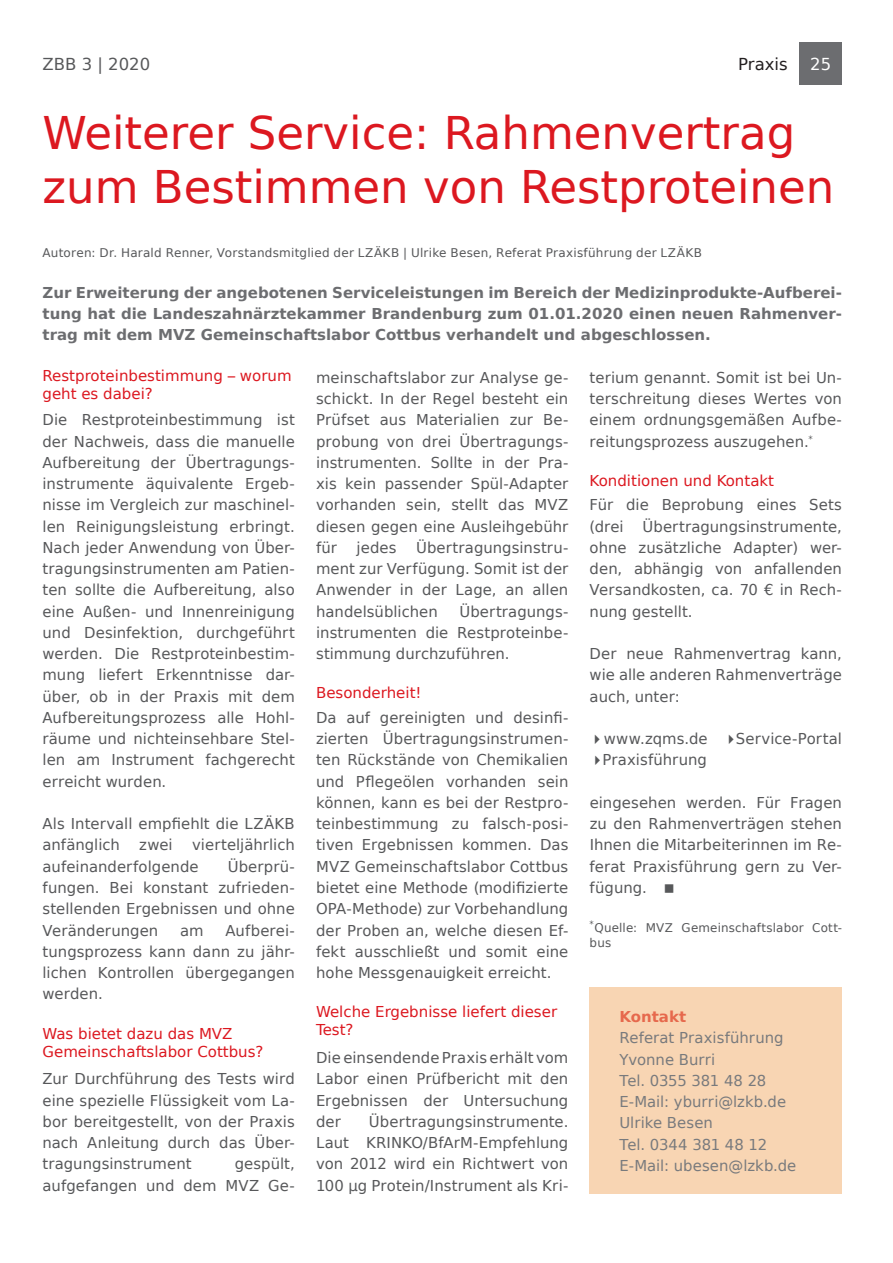
<style>
.page{position:relative;width:893px;height:1263px;background:#fff}
.page>*{position:absolute;margin:0;border:0;box-sizing:border-box;transform-origin:0 0}
.t1{font:45px/54px "Bitstream Vera Sans";color:#dc1820}
.t2{font:16.5px "Bitstream Vera Sans";color:#57585a}
.t3{font:16.5px "Bitstream Vera Sans";color:#231f20}
.t4{font:16.5px "Bitstream Vera Sans";color:#fff}
.t5{font:15px/21.3px "Bitstream Vera Sans";letter-spacing:.005em;color:#57585a;text-align:justify}
.t6{font:700 15px/21.3px "Bitstream Vera Sans";color:#6c6d70;text-align:justify}
.t7{font:15px/18px "Bitstream Vera Sans";color:#dc1820}
.t8{font:15px/21.3px "Bitstream Vera Sans";color:#787a7d}
.t9{font:700 15px "Bitstream Vera Sans";color:#e6694d}
.t10{font:12px/14.4px "Bitstream Vera Sans";letter-spacing:.02em;color:#57585a}
</style>
<div class="page">
<div style="left:799px;top:43px;width:43px;height:42px;background:#6c6d70"></div>
<div style="left:590px;top:988px;width:252px;height:206px;background:#f8d5b3"></div>
<p class="t2" style="left:43px;top:55px;width:109px">ZBB 3 | 2020</p>
<p class="t3" style="left:738px;top:55px;width:51px">Praxis</p>
<p class="t4" style="left:810px;top:55px;width:22px">25</p>
<h1 class="t1" style="left:43px;top:106px;width:793px">Weiterer Service: Rahmenvertrag zum Bestimmen von Restproteinen</h1>
<p class="t10" style="left:43px;top:246px;width:661px">Autoren: Dr. Harald Renner, Vorstandsmitglied der LZÄKB | Ulrike Besen, Referat Praxisführung der LZÄKB</p>
<p class="t6" style="left:43px;top:282px;width:801px">Zur Erweiterung der angebotenen Serviceleistungen im Bereich der Medizinprodukte-Aufberei&shy;tung hat die Landeszahnärztekammer Brandenburg zum 01.01.2020 einen neuen Rahmenver&shy;trag mit dem MVZ Gemeinschaftslabor Cottbus verhandelt und abgeschlossen.</p>
<p class="t7" style="left:43px;top:367px;width:251px">Restproteinbestimmung – worum geht es dabei?</p>
<p class="t5" style="left:43px;top:409px;width:254px">Die Restproteinbestimmung ist der Nachweis, dass die manuelle Aufbereitung der Übertragungs&shy;instrumente äquivalente Ergeb&shy;nisse im Vergleich zur maschinel&shy;len Reinigungsleistung erbringt.<br>Nach jeder Anwendung von Über&shy;tragungsinstrumenten am Patien&shy;ten sollte die Aufbereitung, also eine Außen- und Innenreinigung und Desinfektion, durchgeführt werden. Die Restproteinbestim&shy;mung liefert Erkenntnisse dar&shy;über, ob in der Praxis mit dem Aufbereitungsprozess alle Hohl&shy;räume und nichteinsehbare Stel&shy;len am Instrument fachgerecht erreicht wurden.</p>
<p class="t5" style="left:43px;top:813px;width:254px">Als Intervall empfiehlt die LZÄKB anfänglich</p>
<p class="t5" style="left:316px;top:367px;width:254px">meinschaftslabor zur Analyse ge&shy;schickt. In der Regel besteht ein Prüfset aus Materialien zur Be&shy;probung von drei Übertragungs&shy;instrumenten. Sollte in der Pra&shy;xis kein passender Spül-Adapter vorhanden sein, stellt das MVZ diesen gegen eine Ausleihgebühr für</p>
<p class="t5" style="left:590px;top:367px;width:254px">terium genannt. Somit ist bei Un&shy;terschreitung dieses Wertes von einem ordnungsgemäßen Aufbe&shy;reitungsprozess auszugehen.<sup>*</sup></p>
<p class="t7" style="left:590px;top:472px;width:186px">Konditionen und Kontakt</p>
<p class="t5" style="left:590px;top:494px;width:254px">Für die Beprobung eines Sets (drei</p>
<p class="t5" style="left:590px;top:516px;width:254px;text-indent:53px">Übertragungsinstrumente, ohne zusätzliche Adapter) wer&shy;den, abhängig von anfallenden Versandkosten, ca. 70 € in Rech&shy;nung gestellt.</p>
<p class="t5" style="left:590px;top:643px;width:254px">Der neue Rahmenvertrag kann, wie alle anderen Rahmenverträge auch, unter:</p>
<p class="t5" style="left:590px;top:728px;width:254px">✔www.zqms.de ✔Service-Portal</p>
<p class="t5" style="left:590px;top:750px;width:119px">✔Praxisführung</p>
<p class="t5" style="left:590px;top:792px;width:254px">eingesehen werden. Für Fragen zu den Rahmenverträgen stehen Ihnen die Mitarbeiterinnen im Re&shy;ferat Praxisführung gern zu Ver&shy;fügung.</p>
<p class="t10" style="left:590px;top:921px;width:254px"><sup>*</sup>Quelle: MVZ Gemeinschaftslabor Cott&shy;bus</p>
<p class="t5" style="left:316px;top:537px;width:254px;text-indent:100px">Übertragungsinstru&shy;ment zur Verfügung. Somit ist der Anwender in der Lage, an allen handelsüblichen</p>
<p class="t5" style="left:357px;top:537px;width:41px">jedes</p>
<p class="t5" style="left:316px;top:601px;width:254px;text-indent:143px">Übertragungs&shy;instrumenten die Restproteinbe&shy;stimmung durchzuführen.</p>
<p class="t7" style="left:316px;top:684px;width:107px">Besonderheit!</p>
<p class="t5" style="left:316px;top:707px;width:254px">Da auf gereinigten und desinfi&shy;zierten Übertragungsinstrumen&shy;ten Rückstände von Chemikalien und Pflegeölen vorhanden sein können, kann es bei der Restpro&shy;teinbestimmung zu falsch-posi&shy;tiven Ergebnissen kommen. Das MVZ Gemeinschaftslabor Cottbus bietet eine Methode (modifizierte OPA-Methode) zur Vorbehandlung der Proben an, welche diesen Ef&shy;fekt ausschließt und somit eine hohe Messgenauigkeit erreicht.</p>
<p class="t7" style="left:316px;top:1003px;width:243px">Welche Ergebnisse liefert dieser<br>Test?</p>
<p class="t5" style="left:316px;top:1047px;width:254px">Die einsendende Praxis erhält vom Labor einen Prüfbericht mit den Ergebnissen der Untersuchung der</p>
<p class="t5" style="left:43px;top:835px;width:254px;text-indent:150px">vierteljährlich aufeinanderfolgende</p>
<p class="t5" style="left:139px;top:835px;width:35px">zwei</p>
<p class="t5" style="left:43px;top:856px;width:254px;text-indent:185px">Überprü&shy;fungen. Bei konstant zufrieden&shy;stellenden Ergebnissen und ohne Veränderungen</p>
<p class="t5" style="left:43px;top:920px;width:254px;text-indent:183px">Aufberei&shy;tungsprozess kann dann zu jähr&shy;lichen Kontrollen übergegangen werden.</p>
<p class="t7" style="left:43px;top:1024px;width:223px">Was bietet dazu das MVZ<br>Gemeinschaftslabor Cottbus?</p>
<p class="t5" style="left:43px;top:1068px;width:254px">Zur Durchführung des Tests wird eine spezielle Flüssigkeit vom La&shy;bor bereitgestellt, von der Praxis nach Anleitung durch das Über&shy;tragungsinstrument</p>
<p class="t5" style="left:180px;top:920px;width:25px">am</p>
<p class="t9" style="left:619px;top:1008px;width:68px">Kontakt</p>
<p class="t8" style="left:619px;top:1027px;width:178px">Referat Praxisführung<br>Yvonne Burri<br>Tel. 0355 381 48 28<br>E-Mail: yburri@lzkb.de<br>Ulrike Besen<br>Tel. 0344 381 48 12<br>E-Mail: ubesen@lzkb.de</p>
<p class="t5" style="left:316px;top:1111px;width:254px;text-indent:53px">Übertragungsinstrumente.<br>Laut KRINKO/BfArM-Empfehlung von 2012 wird ein Richtwert von 100 µg Protein/Instrument als Kri-</p>
<p class="t5" style="left:43px;top:1153px;width:254px;text-align:right">gespült,<br>aufgefangen und dem MVZ Ge-</p>
</div>
